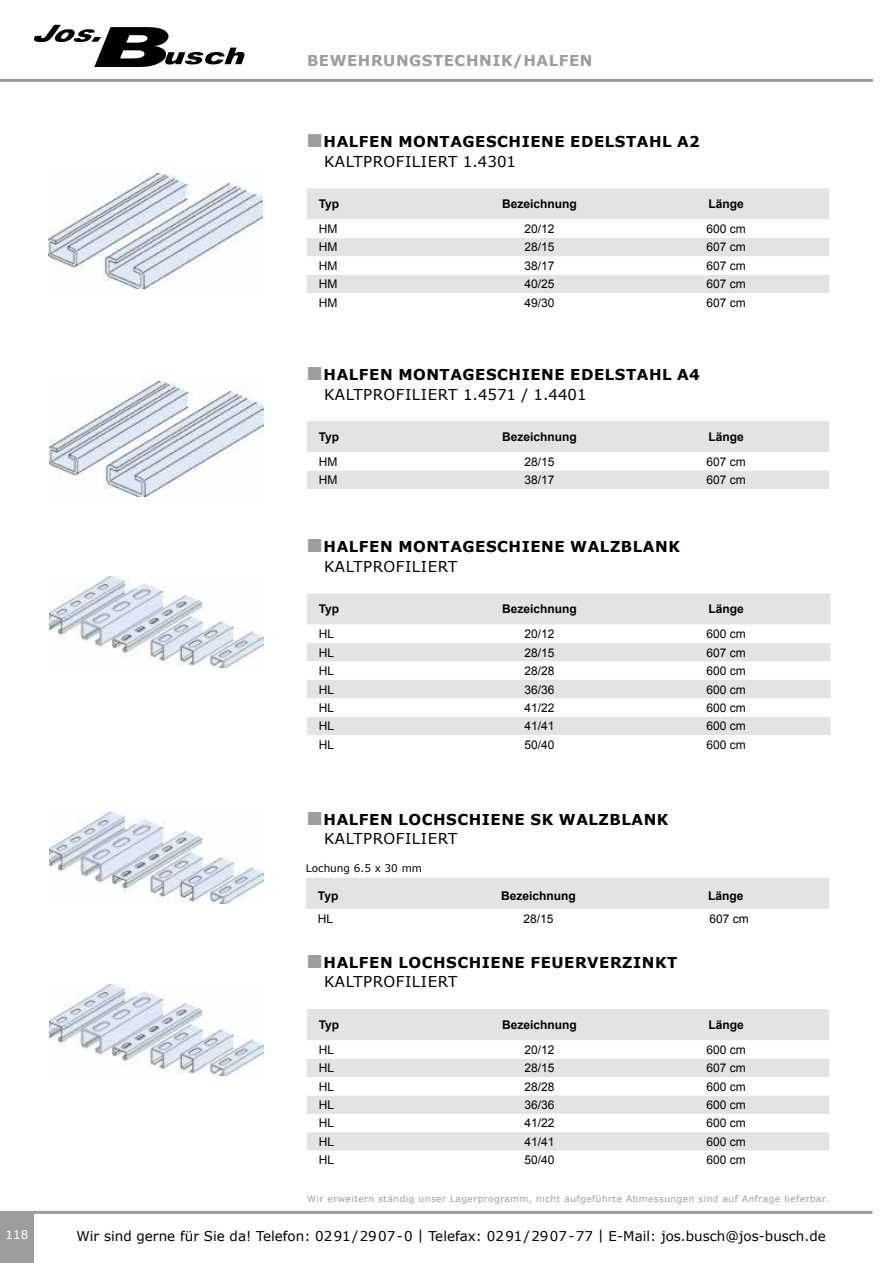
<style>
.page{position:relative;width:893px;height:1263px;background:#fff}
.page>*{position:absolute;margin:0;border:0;box-sizing:border-box;transform-origin:0 0}
.t1{font:700 15px/19.4px "Verdana";letter-spacing:.035em;color:#000}
.t2{font:700 15px "Verdana";letter-spacing:.035em;color:#9d9d9c}
.t3{font:13.5px "Verdana";color:#000}
.t4{font:12px "Arial";color:#000}
.t5{font:700 12px "Arial";color:#000}
.t6{font:12px "Verdana";color:#fff}
.t7{font:10.5px "Verdana";color:#000}
.t8{font:9px "Verdana";letter-spacing:.055em;color:#9d9d9c}
.s1{font-family:"Times New Roman";font-weight:400;font-size:28.5px;color:#9d9d9c}
.s2{font-weight:400}
</style>
<div class="page">
<hr style="left:0;top:79px;width:873px;height:3px;background:#9d9d9c">
<hr style="left:0;top:1211px;width:872px;height:3px;background:#9d9d9c">
<div style="left:0;top:1211px;width:34px;height:52px;background:#9d9d9c"></div>
<svg style="left:34px;top:25px;width:210px;height:42px"></svg>
<div style="left:307px;top:188px;width:522px;height:31px;background:#e3e3e3"></div>
<svg style="left:307px;top:238px;width:522px;height:55px;fill:#e3e3e3"></svg>
<img style="left:50px;top:381px;width:214px;height:115px">
<svg style="left:307px;top:421px;width:522px;height:68px"></svg>
<img style="left:50px;top:576px;width:214px;height:91px">
<div style="left:307px;top:593px;width:523px;height:32px;background:#e3e3e3"></div>
<svg style="left:307px;top:643px;width:523px;height:92px;fill:#e3e3e3"></svg>
<div style="left:306px;top:878px;width:523px;height:31px;background:#e3e3e3"></div>
<img style="left:50px;top:985px;width:214px;height:91px">
<div style="left:307px;top:1009px;width:522px;height:31px;background:#e3e3e3"></div>
<svg style="left:307px;top:1059px;width:522px;height:92px;fill:#e3e3e3"></svg>
<img style="left:50px;top:813px;width:214px;height:91px">
<img style="left:49px;top:174px;width:214px;height:115px">
<p class="t6" style="left:6px;top:1226px;width:24px">118</p>
<p class="t2" style="left:307px;top:50px;width:287px">BEWEHRUNGSTECHNIK/HALFEN</p>
<p class="t1" style="left:324px;top:132px;width:377px;text-indent:-18px"><span class="s1">■</span>HALFEN MONTAGESCHIENE EDELSTAHL A2<br><span class="s2">KALTPROFILIERT 1.4301</span></p>
<p class="t5" style="left:319px;top:196px;width:22px">Typ</p>
<p class="t5" style="left:502px;top:196px;width:76px">Bezeichnung</p>
<p class="t5" style="left:709px;top:196px;width:37px">Länge</p>
<p class="t4" style="left:319px;top:221px;width:20px">HM</p>
<p class="t4" style="left:524px;top:221px;width:32px">20/12</p>
<p class="t4" style="left:707px;top:221px;width:41px">600 cm</p>
<p class="t4" style="left:319px;top:239px;width:20px">HM</p>
<p class="t4" style="left:524px;top:239px;width:32px">28/15</p>
<p class="t4" style="left:707px;top:239px;width:41px">607 cm</p>
<p class="t4" style="left:319px;top:257px;width:20px">HM</p>
<p class="t4" style="left:524px;top:257px;width:32px">38/17</p>
<p class="t4" style="left:707px;top:257px;width:41px">607 cm</p>
<p class="t4" style="left:319px;top:276px;width:20px">HM</p>
<p class="t4" style="left:524px;top:276px;width:32px">40/25</p>
<p class="t4" style="left:707px;top:276px;width:41px">607 cm</p>
<p class="t4" style="left:319px;top:294px;width:20px">HM</p>
<p class="t4" style="left:524px;top:294px;width:32px">49/30</p>
<p class="t4" style="left:707px;top:294px;width:41px">607 cm</p>
<p class="t1" style="left:324px;top:365px;width:377px;text-indent:-18px"><span class="s1">■</span>HALFEN MONTAGESCHIENE EDELSTAHL A4<br><span class="s2">KALTPROFILIERT 1.4571 / 1.4401</span></p>
<p class="t5" style="left:319px;top:428px;width:22px">Typ</p>
<p class="t5" style="left:502px;top:428px;width:76px">Bezeichnung</p>
<p class="t5" style="left:709px;top:428px;width:37px">Länge</p>
<p class="t4" style="left:319px;top:453px;width:20px">HM</p>
<p class="t4" style="left:524px;top:453px;width:32px">28/15</p>
<p class="t4" style="left:707px;top:453px;width:41px">607 cm</p>
<p class="t4" style="left:319px;top:472px;width:20px">HM</p>
<p class="t4" style="left:524px;top:472px;width:32px">38/17</p>
<p class="t4" style="left:707px;top:472px;width:41px">607 cm</p>
<p class="t1" style="left:324px;top:537px;width:357px;text-indent:-18px"><span class="s1">■</span>HALFEN MONTAGESCHIENE WALZBLANK<br><span class="s2">KALTPROFILIERT</span></p>
<p class="t5" style="left:319px;top:601px;width:22px">Typ</p>
<p class="t5" style="left:502px;top:601px;width:76px">Bezeichnung</p>
<p class="t5" style="left:709px;top:601px;width:37px">Länge</p>
<p class="t4" style="left:319px;top:626px;width:17px">HL</p>
<p class="t4" style="left:524px;top:626px;width:32px">20/12</p>
<p class="t4" style="left:707px;top:626px;width:41px">600 cm</p>
<p class="t4" style="left:319px;top:644px;width:17px">HL</p>
<p class="t4" style="left:524px;top:644px;width:32px">28/15</p>
<p class="t4" style="left:707px;top:644px;width:41px">607 cm</p>
<p class="t4" style="left:319px;top:663px;width:17px">HL</p>
<p class="t4" style="left:524px;top:663px;width:32px">28/28</p>
<p class="t4" style="left:707px;top:663px;width:41px">600 cm</p>
<p class="t4" style="left:319px;top:681px;width:17px">HL</p>
<p class="t4" style="left:524px;top:681px;width:32px">36/36</p>
<p class="t4" style="left:707px;top:681px;width:41px">600 cm</p>
<p class="t4" style="left:319px;top:699px;width:17px">HL</p>
<p class="t4" style="left:524px;top:699px;width:32px">41/22</p>
<p class="t4" style="left:707px;top:699px;width:41px">600 cm</p>
<p class="t4" style="left:319px;top:718px;width:17px">HL</p>
<p class="t4" style="left:524px;top:718px;width:32px">41/41</p>
<p class="t4" style="left:707px;top:718px;width:41px">600 cm</p>
<p class="t4" style="left:319px;top:736px;width:17px">HL</p>
<p class="t4" style="left:524px;top:736px;width:32px">50/40</p>
<p class="t4" style="left:707px;top:736px;width:41px">600 cm</p>
<p class="t1" style="left:324px;top:809px;width:346px;text-indent:-18px"><span class="s1">■</span>HALFEN LOCHSCHIENE SK WALZBLANK<br><span class="s2">KALTPROFILIERT</span></p>
<p class="t7" style="left:306px;top:860px;width:118px">Lochung 6.5 x 30 mm</p>
<p class="t5" style="left:318px;top:887px;width:22px">Typ</p>
<p class="t5" style="left:501px;top:887px;width:76px">Bezeichnung</p>
<p class="t5" style="left:708px;top:887px;width:37px">Länge</p>
<p class="t4" style="left:318px;top:910px;width:17px">HL</p>
<p class="t4" style="left:524px;top:910px;width:32px">28/15</p>
<p class="t4" style="left:709px;top:910px;width:41px">607 cm</p>
<p class="t1" style="left:324px;top:952px;width:355px;text-indent:-18px"><span class="s1">■</span>HALFEN LOCHSCHIENE FEUERVERZINKT<br><span class="s2">KALTPROFILIERT</span></p>
<p class="t5" style="left:319px;top:1016px;width:22px">Typ</p>
<p class="t5" style="left:502px;top:1016px;width:76px">Bezeichnung</p>
<p class="t5" style="left:709px;top:1016px;width:37px">Länge</p>
<p class="t4" style="left:319px;top:1041px;width:17px">HL</p>
<p class="t4" style="left:524px;top:1041px;width:32px">20/12</p>
<p class="t4" style="left:707px;top:1041px;width:41px">600 cm</p>
<p class="t4" style="left:319px;top:1060px;width:17px">HL</p>
<p class="t4" style="left:524px;top:1060px;width:32px">28/15</p>
<p class="t4" style="left:707px;top:1060px;width:41px">607 cm</p>
<p class="t4" style="left:319px;top:1078px;width:17px">HL</p>
<p class="t4" style="left:524px;top:1078px;width:32px">28/28</p>
<p class="t4" style="left:707px;top:1078px;width:41px">600 cm</p>
<p class="t4" style="left:319px;top:1096px;width:17px">HL</p>
<p class="t4" style="left:524px;top:1096px;width:32px">36/36</p>
<p class="t4" style="left:707px;top:1096px;width:41px">600 cm</p>
<p class="t4" style="left:319px;top:1115px;width:17px">HL</p>
<p class="t4" style="left:524px;top:1115px;width:32px">41/22</p>
<p class="t4" style="left:707px;top:1115px;width:41px">600 cm</p>
<p class="t4" style="left:319px;top:1133px;width:17px">HL</p>
<p class="t4" style="left:524px;top:1133px;width:32px">41/41</p>
<p class="t4" style="left:707px;top:1133px;width:41px">600 cm</p>
<p class="t4" style="left:319px;top:1152px;width:17px">HL</p>
<p class="t4" style="left:524px;top:1152px;width:32px">50/40</p>
<p class="t4" style="left:707px;top:1152px;width:41px">600 cm</p>
<p class="t8" style="left:307px;top:1192px;width:523px">Wir erweitern ständig unser Lagerprogramm, nicht aufgeführte Abmessungen sind auf Anfrage lieferbar.</p>
<p class="t3" style="left:77px;top:1228px;width:751px">Wir sind gerne für Sie da! Telefon: 0291/2907-0 | Telefax: 0291/2907-77 | E-Mail: jos.busch@jos-busch.de</p>
</div>
